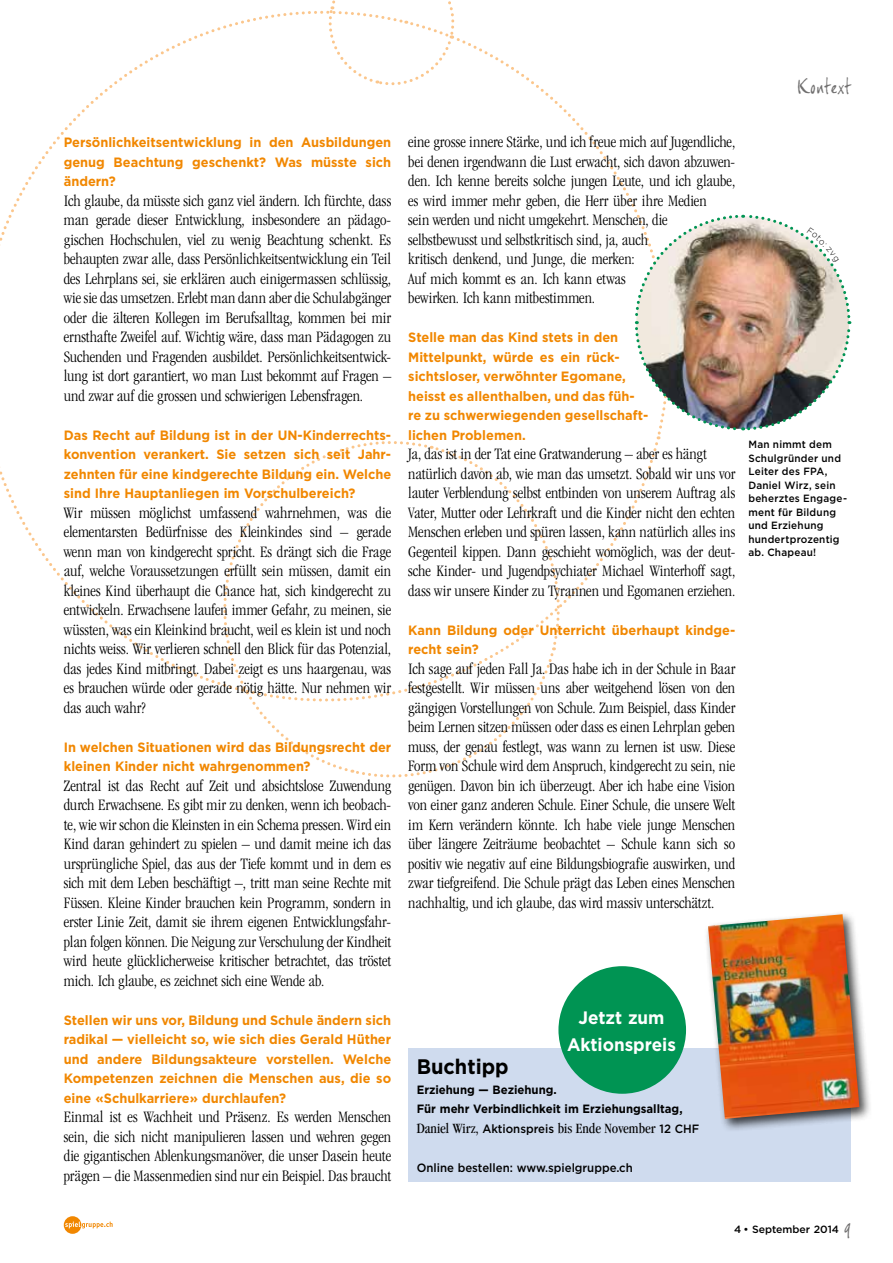
<style>
.page{position:relative;width:893px;height:1263px;background:#fff}
.page>*{position:absolute;margin:0;border:0;box-sizing:border-box;transform-origin:0 0}
.t1{font:700 21px "Gotham";color:#000;scale:.95 1}
.t2{font:700 18px/27px "Gotham";color:#fff;text-align:center;scale:.95 1}
.t3{font:18px "joe Hand 3";letter-spacing:.06em;color:#706f6f}
.t4{font:300 condensed 16.5px/19.5px "Garamond";letter-spacing:-.005em;color:#000;text-align:justify}
.t5{font:condensed 14.7px "Garamond";color:#000}
.t6{font:700 13.5px/19.5px "Gotham";color:#f18700;text-align:justify;scale:.95 1}
.t7{font:700 12px/19.5px "Gotham";color:#000;scale:.95 1}
.t8{font:500 12px "Gotham";color:#000;scale:.95 1}
.t9{font:500 10.5px/13.5px "Gotham";letter-spacing:.025em;color:#000;scale:.95 1}
.t10{font:500 10.5px "Gotham";color:#000}
.s1{font-family:"Gotham";font-weight:500;font-stretch:normal;font-size:12px}
.s2{font-family:"joe Hand 3";font-weight:400;font-size:18px;color:#706f6f}
</style>
<div class="page">
<svg style="left:0;top:467px;width:209px;height:214px"></svg>
<svg style="left:0;top:10px;width:324px;height:236px"></svg>
<svg style="left:211px;top:441px;width:363px;height:337px"></svg>
<svg style="left:326px;top:0;width:131px;height:86px"></svg>
<div style="left:408px;top:1049px;width:442px;height:133px;background:#cfdbee"></div>
<div style="left:704px;top:910px;width:168px;height:222px;background:#000;opacity:.75"></div>
<img style="left:708px;top:914px;width:151px;height:205px">
<div style="left:558px;top:966px;width:128px;height:128px;background:#009453;border-radius:50%"></div>
<div style="left:64px;top:1216px;width:17px;height:18px;background:#f18700;border-radius:50%"></div>
<svg style="left:65px;top:1221px;width:48px;height:7px"></svg>
<img style="left:634px;top:214px;width:218px;height:225px">
<p class="t3" style="left:798px;top:77px;width:54px">Kontext</p>
<p class="t6" style="left:64px;top:132px;width:346px">Persönlichkeitsentwicklung in den Ausbildungen genug Beachtung geschenkt? Was müsste sich ändern?</p>
<p class="t4" style="left:64px;top:191px;width:329px">Ich glaube, da müsste sich ganz viel ändern. Ich fürchte, dass man gerade dieser Entwicklung, insbesondere an pädago&shy;gischen Hochschulen, viel zu wenig Beachtung schenkt. Es behaupten zwar alle, dass Persönlichkeitsentwicklung ein Teil des Lehrplans sei, sie erklären auch einigermassen schlüssig, wie sie das umsetzen. Erlebt man dann aber die Schulabgänger oder die älteren Kollegen im Berufsalltag, kommen bei mir ernsthafte Zweifel auf. Wichtig wäre, dass man Pädagogen zu Suchenden und Fragenden ausbildet. Persönlichkeitsentwick&shy;lung ist dort garantiert, wo man Lust bekommt auf Fragen – und zwar auf die grossen und schwierigen Lebensfragen.</p>
<p class="t6" style="left:64px;top:425px;width:346px">Das Recht auf Bildung ist in der UN-Kinderrechts&shy;konvention verankert. Sie setzen sich seit Jahr&shy;zehnten für eine kindgerechte Bildung ein. Welche sind Ihre Hauptanliegen im Vorschulbereich?</p>
<p class="t4" style="left:64px;top:503px;width:329px">Wir müssen möglichst umfassend wahrnehmen, was die elementarsten Bedürfnisse des Kleinkindes sind – gerade wenn man von kindgerecht spricht. Es drängt sich die Frage auf, welche Voraussetzungen erfüllt sein müssen, damit ein kleines Kind überhaupt die Chance hat, sich kindgerecht zu entwickeln. Erwachsene laufen immer Gefahr, zu meinen, sie wüssten, was ein Kleinkind braucht, weil es klein ist und noch nichts weiss. Wir verlieren schnell den Blick für das Potenzial, das jedes Kind mitbringt. Dabei zeigt es uns haargenau, was es brauchen würde oder gerade nötig hätte. Nur nehmen wir das auch wahr?</p>
<p class="t6" style="left:64px;top:737px;width:346px">In welchen Situationen wird das Bildungsrecht der kleinen Kinder nicht wahrgenommen?</p>
<p class="t4" style="left:64px;top:776px;width:329px">Zentral ist das Recht auf Zeit und absichtslose Zuwendung durch Erwachsene. Es gibt mir zu denken, wenn ich beobach&shy;te, wie wir schon die Kleinsten in ein Schema pressen. Wird ein Kind daran gehindert zu spielen – und damit meine ich das ursprüngliche Spiel, das aus der Tiefe kommt und in dem es sich mit dem Leben beschäftigt –, tritt man seine Rechte mit Füssen. Kleine Kinder brauchen kein Programm, sondern in erster Linie Zeit, damit sie ihrem eigenen Entwicklungsfahr&shy;plan folgen können. Die Neigung zur Verschulung der Kindheit wird heute glücklicherweise kritischer betrachtet, das tröstet mich. Ich glaube, es zeichnet sich eine Wende ab.</p>
<p class="t6" style="left:64px;top:1010px;width:346px">Stellen wir uns vor, Bildung und Schule ändern sich radikal — vielleicht so, wie sich dies Gerald Hüther und andere Bildungsakteure vorstellen. Welche Kompetenzen zeichnen die Menschen aus, die so eine «Schulkarriere» durchlaufen?</p>
<p class="t4" style="left:64px;top:1107px;width:329px">Einmal ist es Wachheit und Präsenz. Es werden Menschen sein, die sich nicht manipulieren lassen und wehren gegen die gigantischen Ablenkungsmanöver, die unser Dasein heute prägen – die Massenmedien sind nur ein Beispiel. Das braucht</p>
<p class="t4" style="left:408px;top:132px;width:329px;text-align:left">eine grosse innere Stärke, und ich freue mich auf Jugendliche, bei denen irgendwann die Lust erwacht, sich davon abzuwen&shy;den. Ich kenne bereits solche jungen Leute, und ich glaube, es wird immer mehr geben, die Herr über ihre Medien<br>sein werden und nicht umgekehrt. Menschen, die selbstbewusst und selbstkritisch sind, ja, auch<br>kritisch denkend, und Junge, die merken:<br>Auf mich kommt es an. Ich kann etwas<br>bewirken. Ich kann mitbestimmen.</p>
<p class="t6" style="left:408px;top:327px;width:254px;text-align:left">Stelle man das Kind stets in den<br>Mittelpunkt, würde es ein rück&shy;sichtsloser, verwöhnter Egomane, heisst es allenthalben, und das füh&shy;re zu schwerwiegenden gesellschaft&shy;lichen Problemen.</p>
<p class="t4" style="left:408px;top:444px;width:329px;text-align:left">Ja, das ist in der Tat eine Gratwanderung – aber es hängt natürlich davon ab, wie man das umsetzt. Sobald wir uns vor lauter Verblendung selbst entbinden von unserem Auftrag als Vater, Mutter oder Lehrkraft und die Kinder nicht den echten Menschen erleben und spüren lassen, kann natürlich alles ins Gegenteil kippen. Dann geschieht womöglich, was der deut&shy;sche Kinder- und Jugendpsychiater Michael Winterhoff sagt, dass wir unsere Kinder zu Tyrannen und Egomanen erziehen.</p>
<p class="t6" style="left:408px;top:620px;width:346px">Kann Bildung oder Unterricht überhaupt kindge&shy;recht sein?</p>
<p class="t4" style="left:408px;top:659px;width:329px">Ich sage auf jeden Fall Ja. Das habe ich in der Schule in Baar festgestellt. Wir müssen uns aber weitgehend lösen von den gängigen Vorstellungen von Schule. Zum Beispiel, dass Kinder beim Lernen sitzen müssen oder dass es einen Lehrplan geben muss, der genau festlegt, was wann zu lernen ist usw. Diese Form von Schule wird dem Anspruch, kindgerecht zu sein, nie genügen. Davon bin ich überzeugt. Aber ich habe eine Vision von einer ganz anderen Schule. Einer Schule, die unsere Welt im Kern verändern könnte. Ich habe viele junge Menschen über längere Zeiträume beobachtet – Schule kann sich so positiv wie negativ auf eine Bildungsbiografie auswirken, und zwar tiefgreifend. Die Schule prägt das Leben eines Menschen nachhaltig, und ich glaube, das wird massiv unterschätzt.</p>
<p class="t9" style="left:748px;top:437px;width:105px">Man nimmt dem<br>Schulgründer und<br>Leiter des FPA,<br>Daniel Wirz, sein beherztes Engage&shy;ment für Bildung und Erziehung hundertprozentig ab. Chapeau!</p>
<p class="t2" style="left:567px;top:1004px;width:116px">Jetzt zum<br>Aktionspreis</p>
<p class="t1" style="left:417px;top:1053px;width:98px">Buchtipp</p>
<p class="t7" style="left:417px;top:1079px;width:281px">Erziehung — Beziehung.<br>Für mehr Verbindlichkeit im Erziehungsalltag,</p>
<p class="t5" style="left:417px;top:1120px;width:284px">Daniel Wirz, <span class="s1">Aktionspreis</span> bis Ende November <span class="s1">12 CHF</span></p>
<p class="t8" style="left:417px;top:1159px;width:229px">Online bestellen: www.spielgruppe.ch</p>
<p class="t10" style="left:734px;top:1222px;width:118px">4 • September 2014 <span class="s2">9</span></p>
</div>
